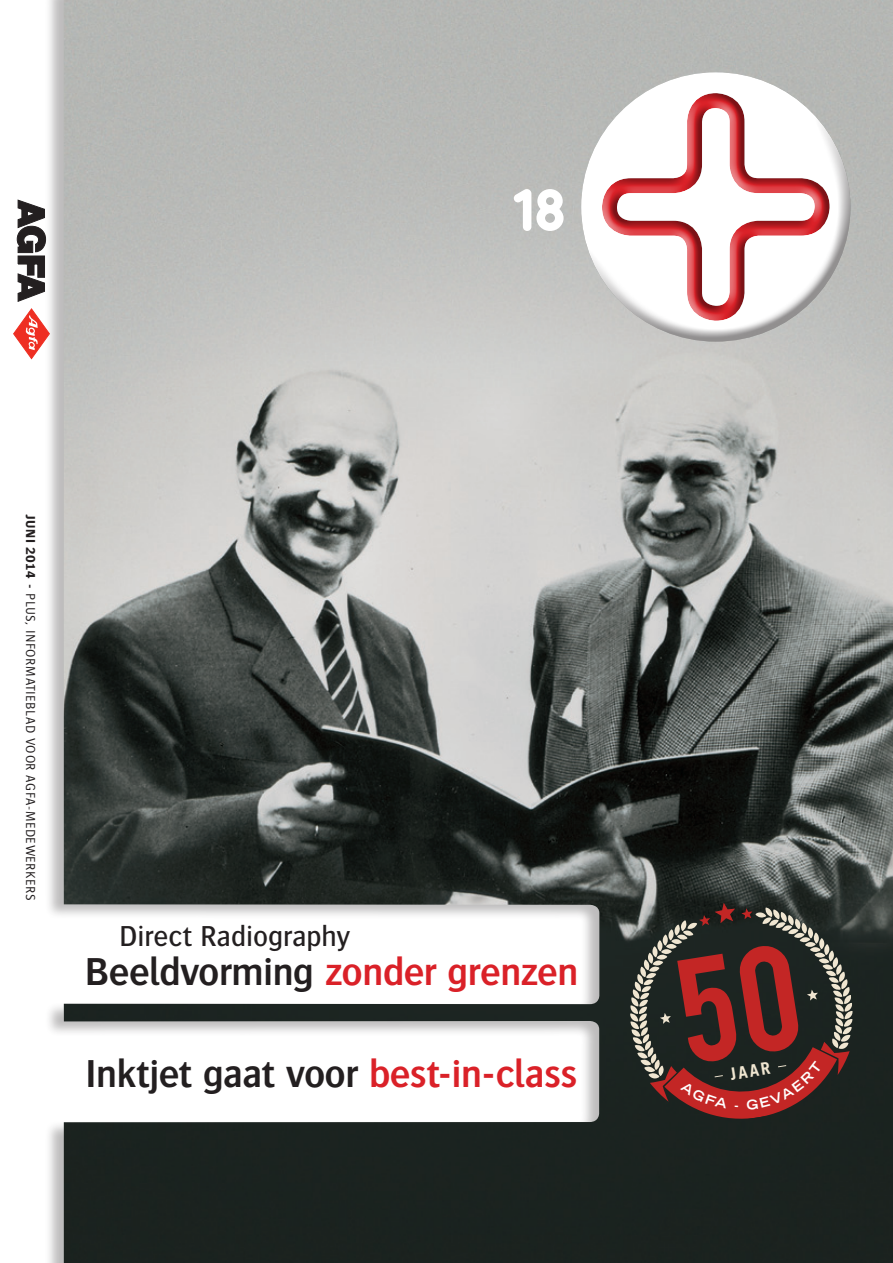
<style>
.page{position:relative;width:893px;height:1263px;background:#fff}
.page>*{position:absolute;margin:0;border:0;box-sizing:border-box;transform-origin:0 0}
.t1{font:700 54px "Netto";color:#fff}
.t2{font:600 40.5px "Bosis";letter-spacing:-.015em;color:#231f20}
.t3{font:600 40.5px "Bosis";letter-spacing:-.01em;color:#da2128}
.t4{font:500 30px "Bosis";letter-spacing:-.005em;color:#231f20}
.t5{font:700 16.95px "Trade Gothic";color:#f0e6d1}
.t6{font:300 13.5px "Bosis";letter-spacing:.04em;color:#231f20}
.s1{font-weight:700}
.s2{color:#231f20}
.s3{color:#da2128}
</style>
<div class="page">
<div style="left:44px;top:0;width:849px;height:1263px;background:#231f20;opacity:.3"></div>
<img style="left:64px;top:0;width:829px;height:1263px">
<svg style="left:14px;top:309px;width:36px;height:50px"></svg>
<svg style="left:17px;top:200px;width:29px;height:101px"></svg>
<svg style="left:512px;top:188px;width:53px;height:44px"></svg>
<div style="left:578px;top:72px;width:262px;height:205px;background:#fff;opacity:.5"></div>
<div style="left:585px;top:114px;width:266px;height:228px;background:#231f20;opacity:.5"></div>
<div style="left:601px;top:92px;width:221px;height:231px;background:#fff;opacity:.5"></div>
<div style="left:610px;top:92px;width:222px;height:231px;background:#231f20;opacity:.5"></div>
<svg style="left:630px;top:903px;width:223px;height:217px"></svg>
<p class="t1" style="left:514px;top:176px;width:52px">18</p>
<p class="t6" style="left:38px;top:515px;width:387px;rotate:90deg"><span class="s1">JUNI 2014 -</span> PLUS, INFORMATIEBLAD VOOR AGFA-MEDEWERKERS</p>
<p class="t4" style="left:119px;top:920px;width:233px">Direct Radiography</p>
<p class="t3" style="left:85px;top:950px;width:495px"><span class="s2">Beeldvorming</span> zonder grenzen</p>
<p class="t2" style="left:85px;top:1051px;width:494px">Inktjet gaat voor <span class="s3">best-in-class</span></p>
<p class="t5" style="left:729px;top:1064px;width:41px;rotate:-9deg">JAAR</p>
</div>
